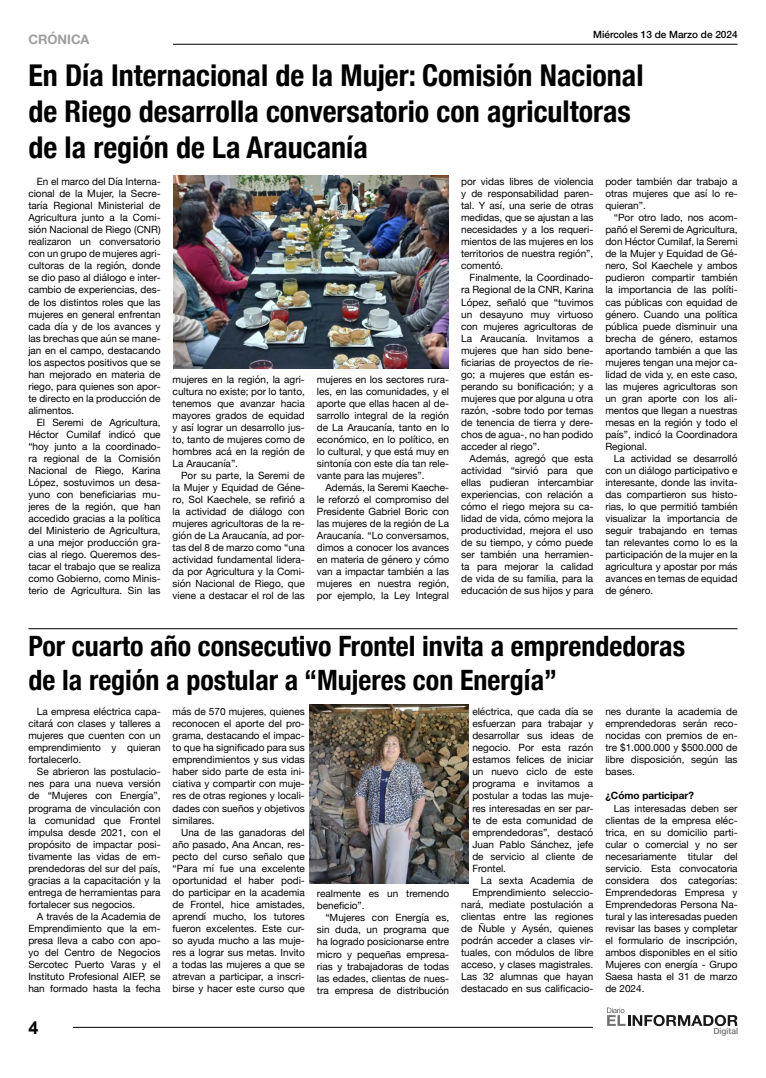
<style>
.page{position:relative;width:766px;height:1078px;background:#fff}
.page>*{position:absolute;margin:0;border:0;box-sizing:border-box;transform-origin:0 0}
.t1{font:700 condensed 30px/36px "Helvetica Neue";color:#000}
.t2{font:700 condensed 28px/33.6px "Helvetica Neue";color:#000}
.t3{font:700 18px "Arial";color:#000}
.t4{font:700 13px "Helvetica Neue";color:#9d9d9c}
.t5{font:10px/12px "Helvetica Neue";color:#000;text-align:justify}
.t6{font:500 10px "Helvetica Neue";color:#000}
.t7{font:700 10px "Helvetica Neue";color:#000}
.t8{font:500 8.5px "Helvetica Neue";color:#717170}
</style>
<div class="page">
<hr style="left:173px;top:44px;width:564px;height:1px;background:#000">
<hr style="left:73px;top:1026px;width:519px;height:1px;background:#000">
<svg style="left:607px;top:1007px;width:130px;height:18px"></svg>
<hr style="left:28px;top:628px;width:709px;height:1px;background:#000">
<img style="left:309px;top:704px;width:159px;height:179px">
<img style="left:173px;top:176px;width:275px;height:193px">
<h3 class="t4" style="left:28px;top:29px;width:63px">CRÓNICA</h3>
<p class="t6" style="left:593px;top:27px;width:146px">Miércoles 13 de Marzo de 2024</p>
<h1 class="t1" style="left:28px;top:55px;width:616px">En Día Internacional de la Mujer: Comisión Nacional de Riego desarrolla conversatorio con agricultoras de la región de La Araucanía</h1>
<p class="t5" style="left:28px;top:176px;width:134px;text-indent:9px">En el marco del Día Interna&shy;cional de la Mujer, la Secre&shy;taría Regional Ministerial de Agricultura junto a la Comi&shy;sión Nacional de Riego (CNR) realizaron un conversatorio con un grupo de mujeres agri&shy;cultoras de la región, donde se dio paso al diálogo e inter&shy;cambio de experiencias, des&shy;de los distintos roles que las mujeres en general enfrentan cada día y de los avances y las brechas que aún se mane&shy;jan en el campo, destacando los aspectos positivos que se han mejorado en materia de riego, para quienes son apor&shy;te directo en la producción de alimentos.</p>
<p class="t5" style="left:28px;top:416px;width:134px;text-indent:8px">El Seremi de Agricultura, Héctor Cumilaf indicó que “hoy junto a la coordinado&shy;ra regional de la Comisión Nacional de Riego, Karina López, sostuvimos un desa&shy;yuno con beneficiarias mu&shy;jeres de la región, que han accedido gracias a la política del Ministerio de Agricultura, a una mejor producción gra&shy;cias al riego. Queremos des&shy;tacar el trabajo que se realiza como Gobierno, como Minis&shy;terio de Agricultura. Sin las</p>
<p class="t5" style="left:172px;top:373px;width:134px">mujeres en la región, la agri&shy;cultura no existe; por lo tanto, tenemos que avanzar hacia mayores grados de equidad y así lograr un desarrollo jus&shy;to, tanto de mujeres como de hombres acá en la región de La Araucanía”.</p>
<p class="t5" style="left:172px;top:469px;width:134px;text-indent:8px">Por su parte, la Seremi de la Mujer y Equidad de Géne&shy;ro, Sol Kaechele, se refirió a la actividad de diálogo con mujeres agricultoras de la re&shy;gión de La Araucanía, ad por&shy;tas del 8 de marzo como “una actividad fundamental lidera&shy;da por Agricultura y la Comi&shy;sión Nacional de Riego, que viene a destacar el rol de las</p>
<p class="t5" style="left:317px;top:373px;width:134px">mujeres en los sectores rura&shy;les, en las comunidades, y el aporte que ellas hacen al de&shy;sarrollo integral de la región de La Araucanía, tanto en lo económico, en lo político, en lo cultural, y que está muy en sintonía con este día tan rele&shy;vante para las mujeres”.</p>
<p class="t5" style="left:317px;top:481px;width:134px;text-indent:8px">Además, la Seremi Kaeche&shy;le reforzó el compromiso del Presidente Gabriel Boric con las mujeres de la región de La Araucanía. “Lo conversamos, dimos a conocer los avances en materia de género y cómo van a impactar también a las mujeres en nuestra región, por ejemplo, la Ley Integral</p>
<p class="t5" style="left:461px;top:176px;width:134px">por vidas libres de violencia y de responsabilidad paren&shy;tal. Y así, una serie de otras medidas, que se ajustan a las necesidades y a los requeri&shy;mientos de las mujeres en los territorios de nuestra región”, comentó.</p>
<p class="t5" style="left:461px;top:272px;width:134px;text-indent:8px">Finalmente, la Coordinado&shy;ra Regional de la CNR, Karina López, señaló que “tuvimos un desayuno muy virtuoso con mujeres agricultoras de La Araucanía. Invitamos a mujeres que han sido bene&shy;ficiarias de proyectos de rie&shy;go; a mujeres que están es&shy;perando su bonificación; y a mujeres que por alguna u otra razón, -sobre todo por temas de tenencia de tierra y dere&shy;chos de agua-, no han podido acceder al riego”.</p>
<p class="t5" style="left:461px;top:452px;width:134px;text-indent:8px">Además, agregó que esta actividad “sirvió para que ellas pudieran intercambiar experiencias, con relación a cómo el riego mejora su ca&shy;lidad de vida, cómo mejora la productividad, mejora el uso de su tiempo, y cómo puede ser también una herramien&shy;ta para mejorar la calidad de vida de su familia, para la educación de sus hijos y para</p>
<p class="t5" style="left:605px;top:176px;width:134px">poder también dar trabajo a otras mujeres que así lo re&shy;quieran”.</p>
<p class="t5" style="left:605px;top:212px;width:134px;text-indent:8px">“Por otro lado, nos acom&shy;pañó el Seremi de Agricultura, don Héctor Cumilaf, la Seremi de la Mujer y Equidad de Gé&shy;nero, Sol Kaechele y ambos pudieron compartir también la importancia de las políti&shy;cas públicas con equidad de género. Cuando una política pública puede disminuir una brecha de género, estamos aportando también a que las mujeres tengan una mejor ca&shy;lidad de vida y, en este caso, las mujeres agricultoras son un gran aporte con los ali&shy;mentos que llegan a nuestras mesas en la región y todo el país”, indicó la Coordinadora Regional.</p>
<p class="t5" style="left:605px;top:452px;width:134px;text-indent:8px">La actividad se desarrolló con un diálogo participativo e interesante, donde las invita&shy;das compartieron sus histo&shy;rias, lo que permitió también visualizar la importancia de seguir trabajando en temas tan relevantes como lo es la participación de la mujer en la agricultura y apostar por más avances en temas de equidad de género.</p>
<h2 class="t2" style="left:28px;top:627px;width:658px">Por cuarto año consecutivo Frontel invita a emprendedoras de la región a postular a “Mujeres con Energía”</h2>
<p class="t5" style="left:28px;top:706px;width:134px;text-indent:8px">La empresa eléctrica capa&shy;citará con clases y talleres a mujeres que cuenten con un emprendimiento y quieran fortalecerlo.</p>
<p class="t5" style="left:28px;top:766px;width:134px;text-indent:8px">Se abrieron las postulacio&shy;nes para una nueva versión de “Mujeres con Energía”, programa de vinculación con la comunidad que Frontel impulsa desde 2021, con el propósito de impactar posi&shy;tivamente las vidas de em&shy;prendedoras del sur del país, gracias a la capacitación y la entrega de herramientas para fortalecer sus negocios.</p>
<p class="t5" style="left:28px;top:910px;width:134px;text-indent:8px">A través de la Academia de Emprendimiento que la em&shy;presa lleva a cabo con apo&shy;yo del Centro de Negocios Sercotec Puerto Varas y el Instituto Profesional AIEP, se han formado hasta la fecha</p>
<p class="t5" style="left:172px;top:706px;width:134px">más de 570 mujeres, quienes reconocen el aporte del pro&shy;grama, destacando el impac&shy;to que ha significado para sus emprendimientos y sus vidas haber sido parte de esta ini&shy;ciativa y compartir con muje&shy;res de otras regiones y locali&shy;dades con sueños y objetivos similares.</p>
<p class="t5" style="left:172px;top:826px;width:134px;text-indent:8px">Una de las ganadoras del año pasado, Ana Ancan, res&shy;pecto del curso señalo que “Para mí fue una excelente oportunidad el haber podi&shy;do participar en la academia de Frontel, hice amistades, aprendí mucho, los tutores fueron excelentes. Este cur&shy;so ayuda mucho a las muje&shy;res a lograr sus metas. Invito a todas las mujeres a que se atrevan a participar, a inscri&shy;birse y hacer este curso que</p>
<p class="t5" style="left:472px;top:706px;width:122px">eléctrica, que cada día se esfuerzan para trabajar y desarrollar sus ideas de negocio. Por esta razón estamos felices de iniciar un nuevo ciclo de este programa e invitamos a postular a todas las muje&shy;res interesadas en ser par&shy;te de esta comunidad de emprendedoras”, destacó Juan Pablo Sánchez, jefe de servicio al cliente de Frontel.</p>
<p class="t5" style="left:461px;top:874px;width:134px;text-align:right">La sexta Academia de<br>Emprendimiento seleccio&shy;nará, mediate postulación a clientas entre las regiones de Ñuble y Aysén, quienes podrán acceder a clases vir&shy;tuales, con módulos de libre acceso, y clases magistrales.<br>Las 32 alumnas que hayan destacado en sus calificacio-</p>
<p class="t5" style="left:605px;top:706px;width:134px">nes durante la academia de emprendedoras serán reco&shy;nocidas con premios de en&shy;tre $1.000.000 y $500.000 de libre disposición, según las bases.</p>
<p class="t7" style="left:605px;top:787px;width:90px">¿Cómo participar?</p>
<p class="t5" style="left:605px;top:802px;width:134px;text-indent:8px">Las interesadas deben ser clientas de la empresa eléc&shy;trica, en su domicilio parti&shy;cular o comercial y no ser necesariamente titular del servicio. Esta convocatoria considera dos categorías:<br>Emprendedoras Empresa y Emprendedoras Persona Na&shy;tural y las interesadas pueden revisar las bases y completar el formulario de inscripción, ambos disponibles en el sitio Mujeres con energía - Grupo Saesa hasta el 31 de marzo de 2024.</p>
<p class="t5" style="left:317px;top:888px;width:134px">realmente es un tremendo beneficio”.</p>
<p class="t5" style="left:317px;top:912px;width:134px;text-indent:8px">“Mujeres con Energía es, sin duda, un programa que ha logrado posicionarse entre micro y pequeñas empresa&shy;rias y trabajadoras de todas las edades, clientas de nues&shy;tra empresa de distribución</p>
<h3 class="t3" style="left:28px;top:1015px;width:12px">4</h3>
<p class="t8" style="left:713px;top:1023px;width:26px">Digital</p>
</div>
